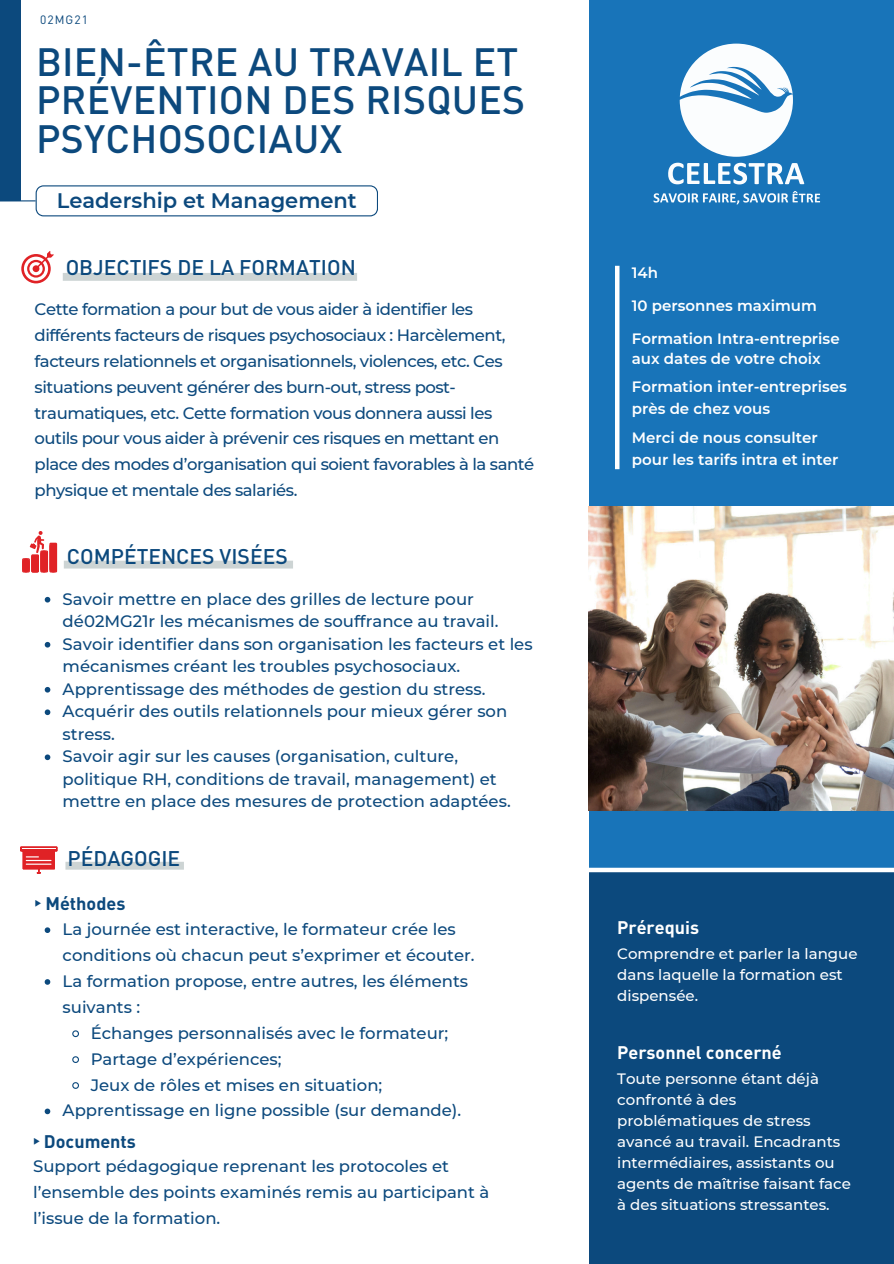
<style>
.page{position:relative;width:894px;height:1264px;background:#fff}
.page>*{position:absolute;margin:0;border:0;box-sizing:border-box;transform-origin:0 0}
.t1{font:500 39px/38.2px "DIN Arabic";letter-spacing:.005em;color:#0c497d}
.t2{font:500 21px "DIN Arabic";color:#0c497d}
.t3{font:600 21px "Montserrat";color:#0c497d}
.t4{font:700 18px "DIN Arabic";color:#fff}
.t5{font:700 18px "DIN Arabic";color:#0c497d}
.t6{font:500 16.5px/22.5px "Montserrat";color:#0c497d}
.t7{font:500 16.5px/25.8px "Montserrat";letter-spacing:-.03em;color:#0c497d}
.t8{font:500 15px/21px "Montserrat";color:#fff}
.t9{font:600 15px/32.7px "Montserrat";color:#fff}
.t10{font:12px "DIN Arabic";letter-spacing:.085em;color:#0c497d}
.s1{font-family:"Noto Sans"}
</style>
<div class="page">
<div style="left:588px;top:0;width:305px;height:1263px;background:#1874b9"></div>
<div style="left:588px;top:870px;width:305px;height:393px;background:#0c497d"></div>
<div style="left:583px;top:867px;width:310px;height:5px;background:#fff"></div>
<div style="left:0;top:0;width:21px;height:201px;background:#0c497d"></div>
<svg style="left:653px;top:191px;width:166px;height:13px"></svg>
<svg style="left:668px;top:163px;width:136px;height:21px"></svg>
<svg style="left:679px;top:44px;width:113px;height:113px"></svg>
<div style="left:614px;top:266px;width:5px;height:203px;background:#fff"></div>
<img style="left:588px;top:506px;width:305px;height:305px">
<hr style="left:0;top:200px;width:36px;height:1px;background:#0c497d">
<div style="left:63px;top:273px;width:294px;height:8px;background:#cdd4d4"></div>
<svg style="left:21px;top:251px;width:33px;height:32px"></svg>
<div style="left:64px;top:560px;width:229px;height:8px;background:#cdd4d4"></div>
<svg style="left:22px;top:531px;width:35px;height:41px"></svg>
<div style="left:22px;top:558px;width:8px;height:14px;background:#e02226;border-radius:4px"></div>
<div style="left:31px;top:555px;width:8px;height:17px;background:#e02226;border-radius:2px"></div>
<div style="left:40px;top:550px;width:8px;height:22px;background:#e02226;border-radius:4px"></div>
<div style="left:49px;top:543px;width:8px;height:29px;background:#e02226;border-radius:4px"></div>
<svg style="left:45px;top:597px;width:5px;height:5px"></svg>
<svg style="left:45px;top:642px;width:5px;height:5px"></svg>
<svg style="left:45px;top:687px;width:5px;height:5px"></svg>
<svg style="left:45px;top:709px;width:5px;height:6px"></svg>
<svg style="left:45px;top:754px;width:5px;height:6px"></svg>
<div style="left:65px;top:861px;width:119px;height:8px;background:#cdd4d4"></div>
<svg style="left:20px;top:846px;width:37px;height:27px"></svg>
<hr style="left:21px;top:849px;width:35px;height:2px;background:#e02226">
<svg style="left:45px;top:927px;width:5px;height:6px"></svg>
<svg style="left:45px;top:979px;width:5px;height:5px"></svg>
<svg style="left:72px;top:1030px;width:7px;height:7px"></svg>
<svg style="left:72px;top:1056px;width:7px;height:7px"></svg>
<svg style="left:72px;top:1082px;width:7px;height:7px"></svg>
<svg style="left:45px;top:1108px;width:5px;height:6px"></svg>
<svg style="left:36px;top:185px;width:342px;height:31px"></svg>
<h2 class="t10" style="left:40px;top:15px;width:49px">02MG21</h2>
<p class="t1" style="left:36px;top:47px;width:490px">BIEN-ÊTRE AU TRAVAIL ET<br>PRÉVENTION DES RISQUES<br>PSYCHOSOCIAUX</p>
<p class="t3" style="left:57px;top:187px;width:301px">Leadership et Management</p>
<h4 class="t2" style="left:66px;top:259px;width:291px">OBJECTIFS DE LA FORMATION</h4>
<p class="t7" style="left:35px;top:296px;width:501px">Cette formation a pour but de vous aider à identifier les différents facteurs de risques psychosociaux : Harcèlement, facteurs relationnels et organisationnels, violences, etc. Ces situations peuvent générer des burn-out, stress post&shy;traumatiques, etc. Cette formation vous donnera aussi les outils pour vous aider à prévenir ces risques en mettant en place des modes d’organisation qui soient favorables à la santé physique et mentale des salariés.</p>
<h2 class="t2" style="left:67px;top:548px;width:222px">COMPÉTENCES VISÉES</h2>
<p class="t6" style="left:63px;top:587px;width:437px">Savoir mettre en place des grilles de lecture pour dé02MG21r les mécanismes de souffrance au travail.</p>
<p class="t6" style="left:63px;top:632px;width:471px">Savoir identifier dans son organisation les facteurs et les mécanismes créant les troubles psychosociaux.</p>
<p class="t6" style="left:63px;top:677px;width:424px">Apprentissage des méthodes de gestion du stress.</p>
<p class="t6" style="left:63px;top:700px;width:446px">Acquérir des outils relationnels pour mieux gérer son stress.</p>
<p class="t6" style="left:63px;top:745px;width:449px">Savoir agir sur les causes (organisation, culture, politique RH, conditions de travail, management) et mettre en place des mesures de protection adaptées.</p>
<p class="t2" style="left:68px;top:850px;width:114px">PÉDAGOGIE</p>
<h2 class="t5" style="left:35px;top:895px;width:92px"><span class="s1">‣</span> Méthodes</h2>
<h4 class="t6" style="left:63px;top:916px;width:413px;line-height:25.8px">La journée est interactive, le formateur crée les conditions où chacun peut s’exprimer et écouter.</h4>
<p class="t6" style="left:63px;top:968px;width:407px;line-height:25.8px">La formation propose, entre autres, les éléments suivants :</p>
<p class="t6" style="left:91px;top:1021px;width:359px">Échanges personnalisés avec le formateur;</p>
<p class="t6" style="left:91px;top:1047px;width:192px">Partage d’expériences;</p>
<p class="t6" style="left:91px;top:1073px;width:293px">Jeux de rôles et mises en situation;</p>
<p class="t6" style="left:63px;top:1099px;width:400px">Apprentissage en ligne possible (sur demande).</p>
<p class="t5" style="left:33px;top:1134px;width:104px"><span class="s1">‣</span> Documents</p>
<h4 class="t6" style="left:33px;top:1153px;width:457px;line-height:25.8px">Support pédagogique reprenant les protocoles et l’ensemble des points examinés remis au participant à l’issue de la formation.</h4>
<p class="t9" style="left:631px;top:256px;width:209px">14h<br>10 personnes maximum<br>Formation Intra-entreprise</p>
<p class="t9" style="left:631px;top:342px;width:190px">aux dates de votre choix</p>
<h1 class="t9" style="left:631px;top:375px;width:216px;line-height:22.5px">Formation inter-entreprises près de chez vous</h1>
<h3 class="t9" style="left:631px;top:426px;width:208px;line-height:22.5px">Merci de nous consulter pour les tarifs intra et inter</h3>
<h6 class="t4" style="left:617px;top:920px;width:83px">Prérequis</h6>
<h6 class="t8" style="left:617px;top:943px;width:242px">Comprendre et parler la langue dans laquelle la formation est dispensée.</h6>
<h6 class="t4" style="left:617px;top:1045px;width:166px">Personnel concerné</h6>
<h6 class="t8" style="left:617px;top:1068px;width:235px">Toute personne étant déjà confronté à des problématiques de stress avancé au travail. Encadrants intermédiaires, assistants ou agents de maîtrise faisant face à des situations stressantes.</h6>
</div>
